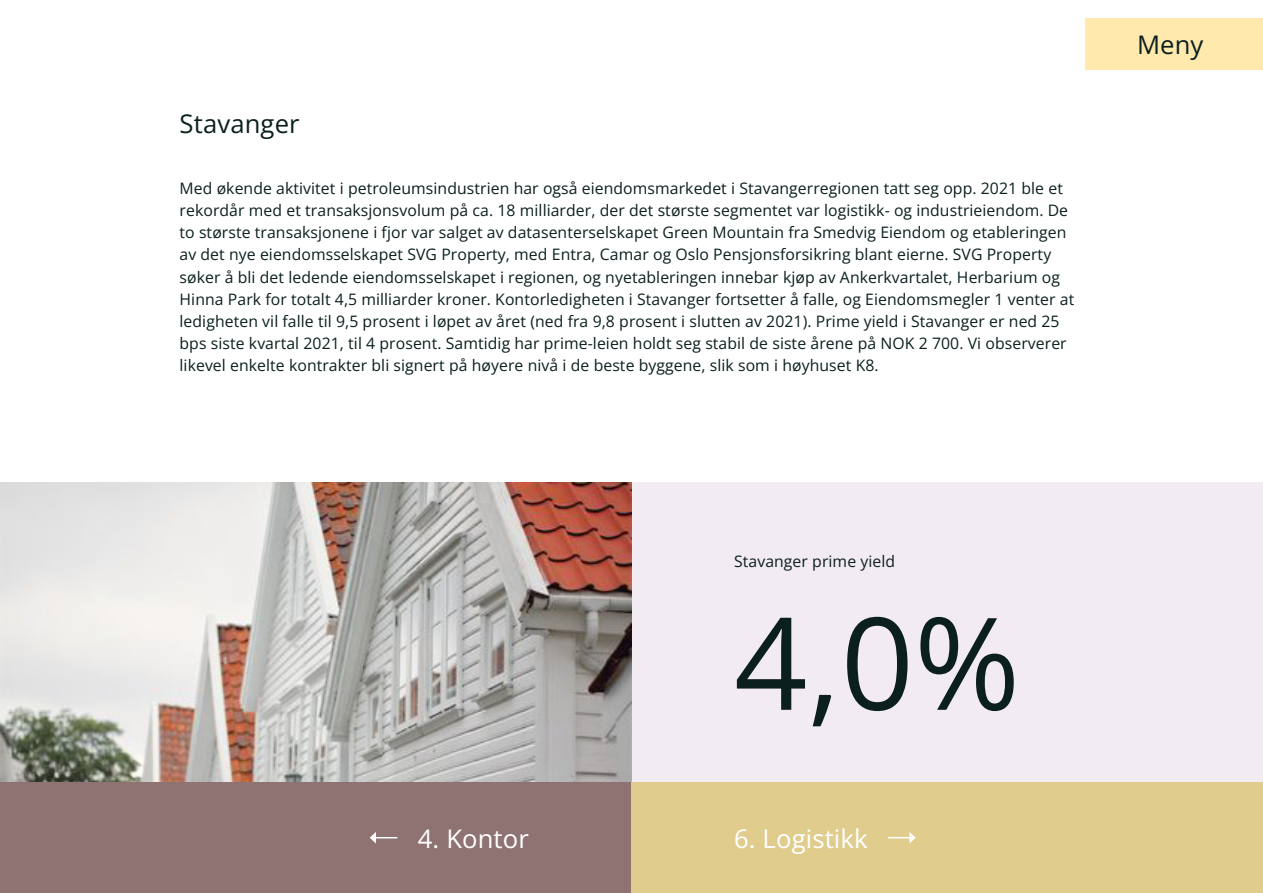
<style>
.page{position:relative;width:1263px;height:893px;background:#fff}
.page>*{position:absolute;margin:0;border:0;box-sizing:border-box;transform-origin:0 0}
.t1{font:128.25px "Open Sans";color:#0c1f1f}
.t2{font:25.65px "Open Sans";letter-spacing:.005em;color:#fff}
.t3{font:25.65px "Open Sans";letter-spacing:.005em;color:#0c1f1f}
.t4{font:15.75px/22.2px "Open Sans";letter-spacing:.005em;color:#0c1f1f}
</style>
<div class="page">
<div style="left:0;top:482px;width:1263px;height:381px;background:#f2ecf2"></div>
<div style="left:1085px;top:18px;width:178px;height:52px;background:#ffe9ad"></div>
<img style="left:0;top:482px;width:631px;height:300px">
<div style="left:0;top:782px;width:1263px;height:111px;background:#8f7372"></div>
<div style="left:631px;top:782px;width:632px;height:111px;background:#e0cd8d"></div>
<svg style="left:888px;top:832px;width:28px;height:11px"></svg>
<svg style="left:370px;top:832px;width:27px;height:11px"></svg>
<h2 class="t3" style="left:180px;top:106px;width:122px">Stavanger</h2>
<p class="t4" style="left:180px;top:177px;width:896px">Med økende aktivitet i petroleumsindustrien har også eiendomsmarkedet i Stavangerregionen tatt seg opp. 2021 ble et rekordår med et transaksjonsvolum på ca. 18 milliarder, der det største segmentet var logistikk- og industrieiendom. De to største transaksjonene i fjor var salget av datasenterselskapet Green Mountain fra Smedvig Eiendom og etableringen av det nye eiendomsselskapet SVG Property, med Entra, Camar og Oslo Pensjonsforsikring blant eierne. SVG Property søker å bli det ledende eiendomsselskapet i regionen, og nyetableringen innebar kjøp av Ankerkvartalet, Herbarium og Hinna Park for totalt 4,5 milliarder kroner. Kontorledigheten i Stavanger fortsetter å falle, og Eiendomsmegler 1 venter at ledigheten vil falle til 9,5 prosent i løpet av året (ned fra 9,8 prosent i slutten av 2021). Prime yield i Stavanger er ned 25 bps siste kvartal 2021, til 4 prosent. Samtidig har prime-leien holdt seg stabil de siste årene på NOK 2 700. Vi observerer likevel enkelte kontrakter bli signert på høyere nivå i de beste byggene, slik som i høyhuset K8.</p>
<h2 class="t3" style="left:1137px;top:27px;width:68px">Meny</h2>
<p class="t4" style="left:734px;top:549px;width:163px">Stavanger prime yield</p>
<h1 class="t1" style="left:734px;top:575px;width:288px">4,0%</h1>
<h2 class="t2" style="left:418px;top:821px;width:113px">4. Kontor</h2>
<h2 class="t2" style="left:734px;top:821px;width:135px">6. Logistikk</h2>
</div>
